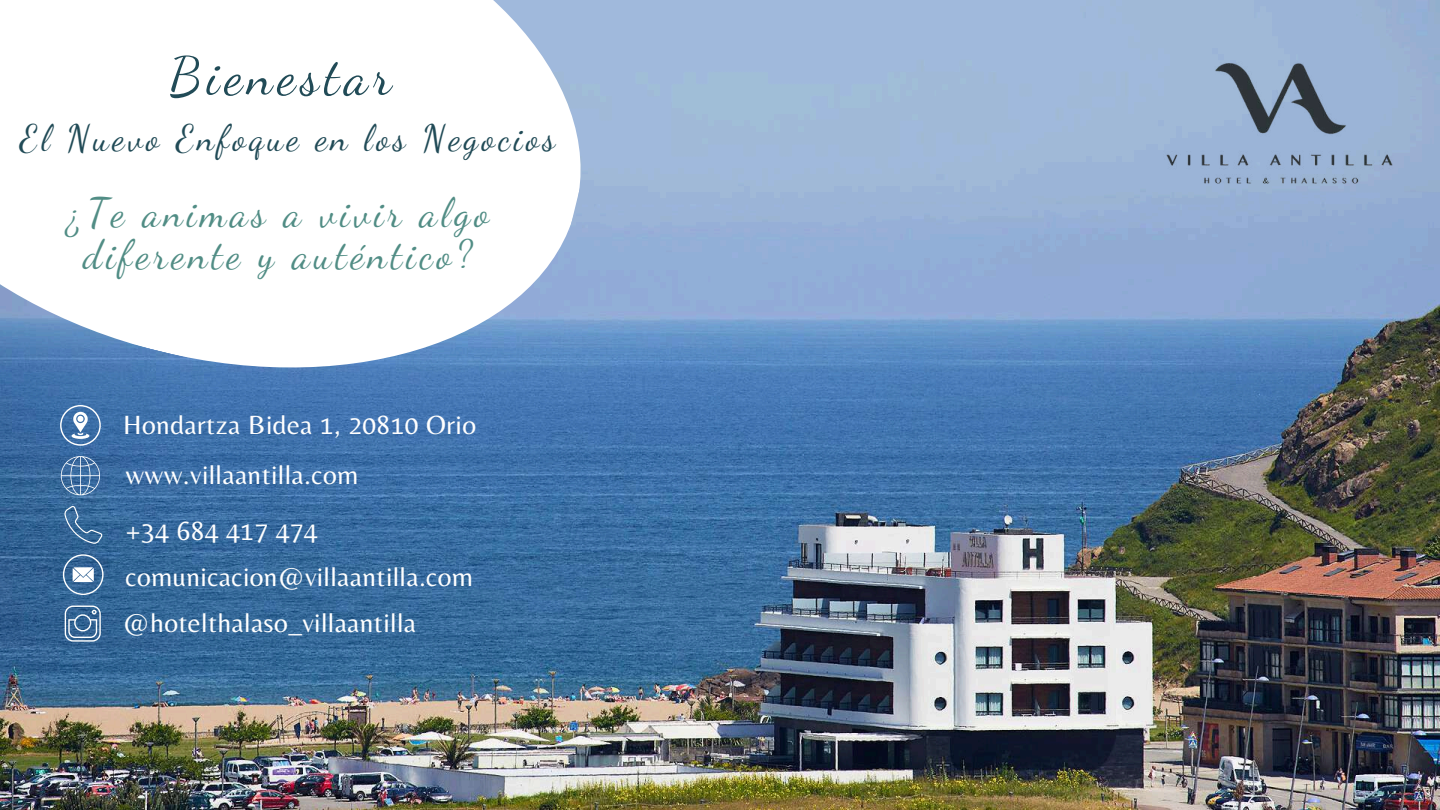
<style>
.page{position:relative;width:1440px;height:810px;background:#fff}
.page>*{position:absolute;margin:0;border:0;box-sizing:border-box;transform-origin:0 0}
.t1{font:53px "Dancing Script";letter-spacing:.1em;color:#214b57}
.t2{font:40px/41.2px "Dancing Script";letter-spacing:.1em;color:#518d85;text-align:center}
.t3{font:36px "Dancing Script";letter-spacing:.1em;color:#214b57}
.t4{font:27.4px "Belleza";letter-spacing:.015em;color:#fff}
</style>
<div class="page">
<img style="left:0;top:0;width:1440px;height:810px">
<svg style="left:0;top:0;width:607px;height:400px"></svg>
<img style="left:1163px;top:11px;width:234px;height:224px">
<svg style="left:60px;top:405px;width:41px;height:41px;background:#698fbb"></svg>
<svg style="left:61px;top:456px;width:39px;height:39px;background:#5981ad"></svg>
<svg style="left:64px;top:506px;width:38px;height:38px"></svg>
<svg style="left:63px;top:554px;width:40px;height:41px"></svg>
<svg style="left:65px;top:606px;width:36px;height:36px"></svg>
<h1 class="t1" style="left:169px;top:45px;width:224px">Bienestar</h1>
<h3 class="t3" style="left:20px;top:117px;width:537px">El Nuevo Enfoque en los Negocios</h3>
<h2 class="t2" style="left:67px;top:193px;width:424px">¿Te animas a vivir algo diferente y auténtico?</h2>
<p class="t4" style="left:123px;top:409px;width:354px">Hondartza Bidea 1, 20810 Orio</p>
<p class="t4" style="left:125px;top:459px;width:234px">www.villaantilla.com</p>
<p class="t4" style="left:125px;top:515px;width:194px">+34 684 417 474</p>
<p class="t4" style="left:125px;top:561px;width:349px">comunicacion@villaantilla.com</p>
<p class="t4" style="left:123px;top:607px;width:294px">@hotelthalaso_villaantilla</p>
</div>
